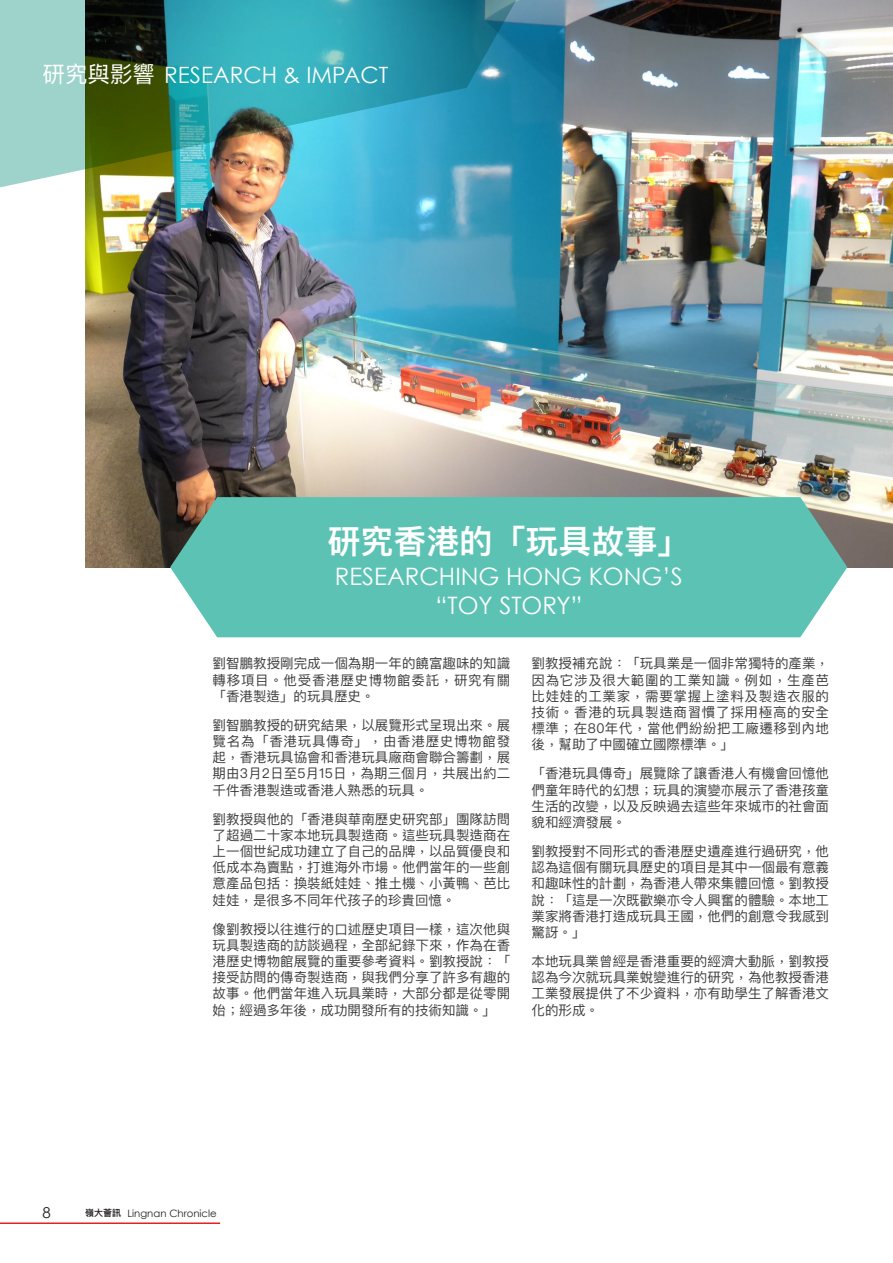
<style>
.page{position:relative;width:893px;height:1263px;background:#fff}
.page>*{position:absolute;margin:0;border:0;box-sizing:border-box;transform-origin:0 0}
.t1{font:600 33px "Ping Fang HK";color:#fff}
.t2{font:24px/28.8px "Century Gothic";color:#fff;text-align:center}
.t3{font:22.5px "Century Gothic";color:#fff}
.t4{font:15px "Century Gothic";color:#231f20}
.t5{font:13.5px/16.2px "Ping Fang HK";color:#3e3e3f;text-align:justify}
.t6{font:10.2px "Century Gothic";color:#231f20}
.s1{font-family:"Ping Fang HK"}
.s2{font-family:"Ping Fang HK";font-weight:600;font-size:9px}
</style>
<div class="page">
<hr style="left:0;top:1222px;width:220px;height:2px;background:#e41f25">
<img style="left:85px;top:0;width:808px;height:567px">
<img style="left:0;top:0;width:598px;height:232px">
<svg style="left:170px;top:497px;width:677px;height:140px;background:#62c1b3"></svg>
<p class="t3" style="left:43px;top:61px;width:347px"><span class="s1">研究與影響</span> RESEARCH &amp; IMPACT</p>
<p class="t1" style="left:327px;top:521px;width:364px">研究香港的「玩具故事」</p>
<p class="t2" style="left:335px;top:562px;width:349px">RESEARCHING HONG KONG’S “TOY STORY”</p>
<p class="t5" style="left:213px;top:655px;width:299px">劉智鵬教授剛完成一個為期一年的饒富趣味的知識轉移項目。他受香港歷史博物館委託，研究有關「香港製造」的玩具歷史。</p>
<p class="t5" style="left:213px;top:717px;width:299px">劉智鵬教授的研究結果，以展覽形式呈現出來。展覽名為「香港玩具傳奇」，由香港歷史博物館發起，香港玩具協會和香港玩具廠商會聯合籌劃，展期由3月2日至5月15日，為期三個月，共展出約二千件香港製造或香港人熟悉的玩具。</p>
<p class="t5" style="left:213px;top:810px;width:299px">劉教授與他的「香港與華南歷史研究部」團隊訪問了超過二十家本地玩具製造商。這些玩具製造商在上一個世紀成功建立了自己的品牌，以品質優良和低成本為賣點，打進海外市場。他們當年的一些創意產品包括：換裝紙娃娃、推土機、小黃鴨、芭比娃娃，是很多不同年代孩子的珍貴回憶。</p>
<p class="t5" style="left:213px;top:920px;width:299px">像劉教授以往進行的口述歷史項目一樣，這次他與玩具製造商的訪談過程，全部紀錄下來，作為在香港歷史博物館展覽的重要參考資料。劉教授說：「接受訪問的傳奇製造商，與我們分享了許多有趣的故事。他們當年進入玩具業時，大部分都是從零開始；經過多年後，成功開發所有的技術知識。」</p>
<p class="t5" style="left:531px;top:655px;width:299px">劉教授補充說：「玩具業是一個非常獨特的產業，因為它涉及很大範圍的工業知識。例如，生產芭比娃娃的工業家，需要掌握上塗料及製造衣服的技術。香港的玩具製造商習慣了採用極高的安全標準；在80年代，當他們紛紛把工廠遷移到內地後，幫助了中國確立國際標準。」</p>
<p class="t5" style="left:531px;top:765px;width:299px">「香港玩具傳奇」展覽除了讓香港人有機會回憶他們童年時代的幻想；玩具的演變亦展示了香港孩童生活的改變，以及反映過去這些年來城市的社會面貌和經濟發展。</p>
<p class="t5" style="left:531px;top:843px;width:299px">劉教授對不同形式的香港歷史遺產進行過研究，他認為這個有關玩具歷史的項目是其中一個最有意義和趣味性的計劃，為香港人帶來集體回憶。劉教授說：「這是一次既歡樂亦令人興奮的體驗。本地工業家將香港打造成玩具王國，他們的創意令我感到驚訝。」</p>
<p class="t5" style="left:531px;top:953px;width:299px">本地玩具業曾經是香港重要的經濟大動脈，劉教授認為今次就玩具業蛻變進行的研究，為他教授香港工業發展提供了不少資料，亦有助學生了解香港文化的形成。</p>
<p class="t4" style="left:43px;top:1203px;width:10px">8</p>
<p class="t6" style="left:85px;top:1207px;width:133px"><span class="s2">嶺大薈訊</span> Lingnan Chronicle</p>
</div>
